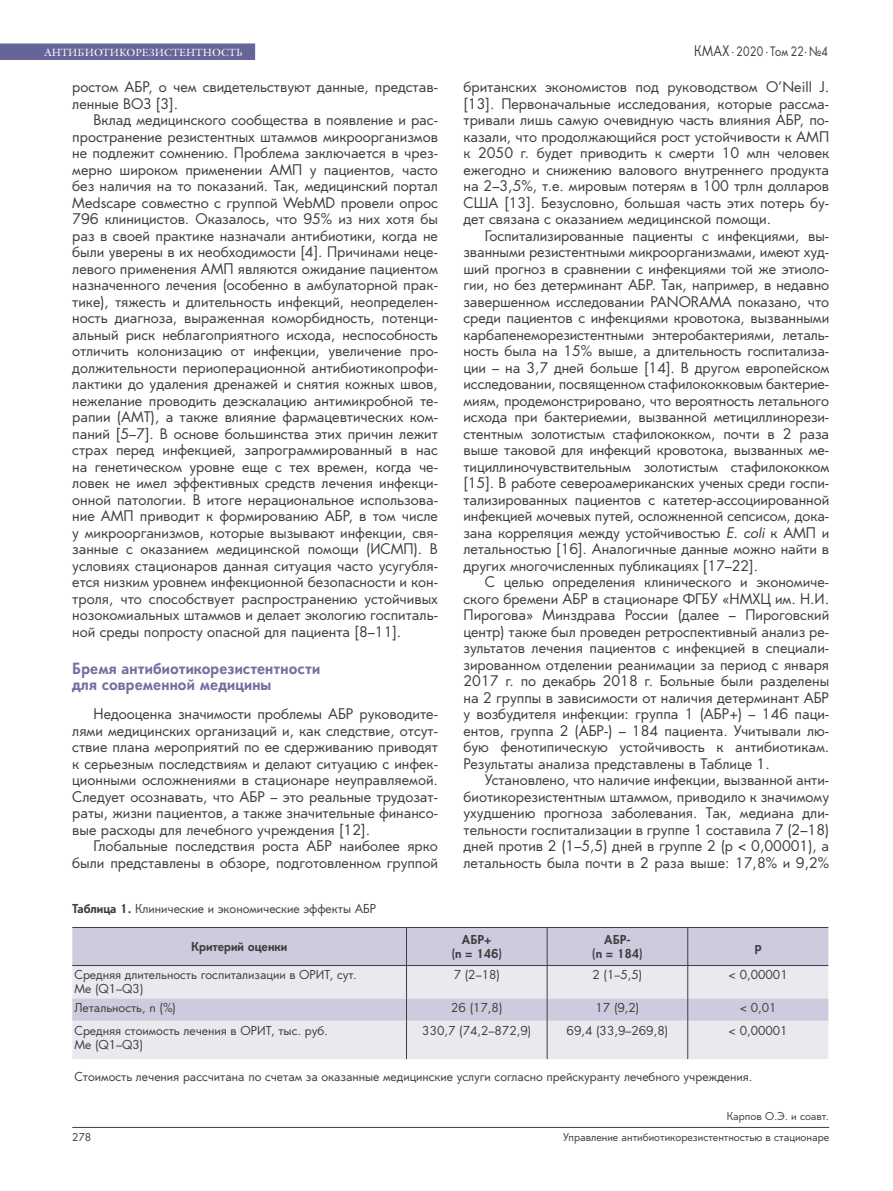
<style>
.page{position:relative;width:893px;height:1191px;background:#fff}
.page>*{position:absolute;margin:0;border:0;box-sizing:border-box;transform-origin:0 0}
.t1{font:700 15px/16.5px "Orenburg C";letter-spacing:.01em;color:#7270a0}
.t2{font:14.25px/16.5px "Orenburg C";color:#3e3e3f;text-align:justify}
.t3{font:12.75px "Orenburg C";letter-spacing:.015em;color:#3e3e3f;scale:.83 1}
.t4{font:12px/14.1px "Orenburg C";color:#3e3e3f}
.t5{font:700 12px/14.1px "Orenburg C";color:#3e3e3f;text-align:center}
.t6{font:10.5px "Orenburg C";color:#3e3e3f}
.t7{font:10.5px "AG Galleon C";letter-spacing:.01em;color:#fff}
.s1{font-size:14.1px}
.s2{font-style:italic}
.s3{font-weight:700}
</style>
<div class="page">
<hr style="left:72px;top:1127px;width:757px;height:1px;background:#3e3e3f">
<div style="left:0;top:43px;width:255px;height:17px;background:#656599"></div>
<div style="left:72px;top:928px;width:756px;height:37px;background:#cdccde"></div>
<svg style="left:72px;top:966px;width:756px;height:93px;background:#e2e1eb"></svg>
<hr style="left:72px;top:927px;width:334px;height:1px;background:#3e3e3f">
<hr style="left:406px;top:927px;width:141px;height:1px;background:#3e3e3f">
<hr style="left:547px;top:927px;width:141px;height:1px;background:#3e3e3f">
<hr style="left:688px;top:927px;width:140px;height:1px;background:#3e3e3f">
<hr style="left:72px;top:965px;width:334px;height:1px;background:#3e3e3f">
<hr style="left:406px;top:965px;width:141px;height:1px;background:#3e3e3f">
<hr style="left:547px;top:965px;width:141px;height:1px;background:#3e3e3f">
<hr style="left:688px;top:965px;width:140px;height:1px;background:#3e3e3f">
<hr style="left:406px;top:927px;width:1px;height:38px;background:#3e3e3f">
<hr style="left:547px;top:927px;width:1px;height:38px;background:#3e3e3f">
<hr style="left:687px;top:927px;width:1px;height:38px;background:#3e3e3f">
<hr style="left:406px;top:965px;width:1px;height:33px;background:#3e3e3f">
<hr style="left:547px;top:965px;width:1px;height:33px;background:#3e3e3f">
<hr style="left:687px;top:965px;width:1px;height:33px;background:#3e3e3f">
<svg style="left:406px;top:998px;width:1px;height:22px"></svg>
<svg style="left:547px;top:998px;width:1px;height:22px"></svg>
<svg style="left:687px;top:998px;width:1px;height:22px"></svg>
<hr style="left:406px;top:1020px;width:1px;height:39px;background:#3e3e3f">
<hr style="left:547px;top:1020px;width:1px;height:39px;background:#3e3e3f">
<hr style="left:687px;top:1020px;width:1px;height:39px;background:#3e3e3f">
<p class="t7" style="left:44px;top:46px;width:199px">АНТИБИОТИКОРЕЗИСТЕНТНОСТЬ</p>
<p class="t2" style="left:72px;top:79px;width:367px">ростом АБР, о чем свидетельствуют данные, представ&shy;ленные ВОЗ [3].</p>
<p class="t2" style="left:72px;top:112px;width:367px;text-indent:21px">Вклад медицинского сообщества в появление и рас&shy;пространение резистентных штаммов микроорганизмов не подлежит сомнению. Проблема заключается в чрез&shy;мерно широком применении АМП у пациентов, часто без наличия на то показаний. Так, медицинский портал Medscape совместно с группой WebMD провели опрос 796 клиницистов. Оказалось, что 95% из них хотя бы раз в своей практике назначали антибиотики, когда не были уверены в их необходимости [4]. Причинами неце&shy;левого применения АМП являются ожидание пациентом назначенного лечения (особенно в амбулаторной прак&shy;тике), тяжесть и длительность инфекций, неопределен&shy;ность диагноза, выраженная коморбидность, потенци&shy;альный риск неблагоприятного исхода, неспособность отличить колонизацию от инфекции, увеличение про&shy;должительности периоперационной антибиотикопрофи&shy;лактики до удаления дренажей и снятия кожных швов, нежелание проводить деэскалацию антимикробной те&shy;рапии (АМТ), а также влияние фармацевтических ком&shy;паний [5–7]. В основе большинства этих причин лежит страх перед инфекцией, запрограммированный в нас на генетическом уровне еще с тех времен, когда че&shy;ловек не имел эффективных средств лечения инфекци&shy;онной патологии. В итоге нерациональное использова&shy;ние АМП приводит к формированию АБР, в том числе у микроорганизмов, которые вызывают инфекции, свя&shy;занные с оказанием медицинской помощи (ИСМП). В условиях стационаров данная ситуация часто усугубля&shy;ется низким уровнем инфекционной безопасности и кон&shy;троля, что способствует распространению устойчивых нозокомиальных штаммов и делает экологию госпиталь&shy;ной среды попросту опасной для пациента [8–11].</p>
<p class="t1" style="left:72px;top:660px;width:249px">Бремя антибиотикорезистентности для современной медицины</p>
<p class="t2" style="left:72px;top:706px;width:367px;text-indent:21px">Недооценка значимости проблемы АБР руководите&shy;лями медицинских организаций и, как следствие, отсут&shy;ствие плана мероприятий по ее сдерживанию приводят к серьезным последствиям и делают ситуацию с инфек&shy;ционными осложнениями в стационаре неуправляемой.<br>Следует осознавать, что АБР – это реальные трудозат&shy;раты, жизни пациентов, а также значительные финансо&shy;вые расходы для лечебного учреждения [12].</p>
<p class="t2" style="left:72px;top:838px;width:367px;text-align:right">Глобальные последствия роста АБР наиболее ярко были представлены в обзоре, подготовленном группой</p>
<p class="t3" style="left:694px;top:44px;width:163px"><span class="s1">КМАХ</span> <sup>.</sup>2020 <sup>.</sup>Том 22<sup>.</sup>№4</p>
<p class="t2" style="left:463px;top:79px;width:367px">британских экономистов под руководством O’Neill J. [13]. Первоначальные исследования, которые рассма&shy;тривали лишь самую очевидную часть влияния АБР, по&shy;казали, что продолжающийся рост устойчивости к АМП к 2050 г. будет приводить к смерти 10 млн человек ежегодно и снижению валового внутреннего продукта на 2–3,5%, т.е. мировым потерям в 100 трлн долларов США [13]. Безусловно, большая часть этих потерь бу&shy;дет связана с оказанием медицинской помощи.</p>
<p class="t2" style="left:463px;top:227px;width:367px;text-indent:21px">Госпитализированные пациенты с инфекциями, вы&shy;званными резистентными микроорганизмами, имеют худ&shy;ший прогноз в сравнении с инфекциями той же этиоло&shy;гии, но без детерминант АБР. Так, например, в недавно завершенном исследовании PANORAMA показано, что среди пациентов с инфекциями кровотока, вызванными карбапенеморезистентными энтеробактериями, леталь&shy;ность была на 15% выше, а длительность госпитализа&shy;ции – на 3,7 дней больше [14]. В другом европейском исследовании, посвященном стафилококковым бактерие&shy;миям, продемонстрировано, что вероятность летального исхода при бактериемии, вызванной метициллинорези&shy;стентным золотистым стафилококком, почти в 2 раза выше таковой для инфекций кровотока, вызванных ме&shy;тициллиночувствительным золотистым стафилококком [15]. В работе североамериканских ученых среди госпи&shy;тализированных пациентов с катетер-ассоциированной инфекцией мочевых путей, осложненной сепсисом, дока&shy;зана корреляция между устойчивостью <span class="s2">E. coli</span> к АМП и летальностью [16]. Аналогичные данные можно найти в других многочисленных публикациях [17–22].</p>
<p class="t2" style="left:463px;top:574px;width:367px;text-indent:21px">С целью определения клинического и экономиче&shy;ского бремени АБР в стационаре ФГБУ «НМХЦ им. Н.И.<br>Пирогова» Минздрава России (далее – Пироговский центр) также был проведен ретроспективный анализ ре&shy;зультатов лечения пациентов с инфекцией в специали&shy;зированном отделении реанимации за период с января 2017 г. по декабрь 2018 г. Больные были разделены на 2 группы в зависимости от наличия детерминант АБР у возбудителя инфекции: группа 1 (АБР+) – 146 паци&shy;ентов, группа 2 (АБР-) – 184 пациента. Учитывали лю&shy;бую фенотипическую устойчивость к антибиотикам.<br>Результаты анализа представлены в Таблице 1.</p>
<p class="t2" style="left:463px;top:772px;width:367px;text-indent:21px">Установлено, что наличие инфекции, вызванной анти&shy;биотикорезистентным штаммом, приводило к значимому ухудшению прогноза заболевания. Так, медиана дли&shy;тельности госпитализации в группе 1 составила 7 (2–18) дней против 2 (1–5,5) дней в группе 2 (р &lt; 0,00001), а летальность была почти в 2 раза выше: 17,8% и 9,2%</p>
<p class="t4" style="left:72px;top:901px;width:305px"><span class="s3">Таблица 1.</span> Клинические и экономические эффекты АБР</p>
<p class="t5" style="left:191px;top:939px;width:98px">Критерий оценки</p>
<p class="t5" style="left:452px;top:932px;width:52px">АБР+<br>(n = 146)</p>
<p class="t5" style="left:592px;top:932px;width:52px">АБР-<br>(n = 184)</p>
<p class="t5" style="left:755px;top:939px;width:8px">р</p>
<p class="t4" style="left:74px;top:968px;width:284px">Средняя длительность госпитализации в ОРИТ, сут.<br>Me (Q1–Q3)</p>
<p class="t4" style="left:454px;top:968px;width:48px">7 (2–18)</p>
<p class="t4" style="left:592px;top:968px;width:51px">2 (1–5,5)</p>
<p class="t4" style="left:729px;top:968px;width:61px">&lt; 0,00001</p>
<p class="t4" style="left:74px;top:1000px;width:103px">Летальность, n (%)</p>
<p class="t4" style="left:451px;top:1000px;width:53px">26 (17,8)</p>
<p class="t4" style="left:595px;top:1000px;width:45px">17 (9,2)</p>
<p class="t4" style="left:740px;top:1000px;width:38px">&lt; 0,01</p>
<p class="t4" style="left:74px;top:1023px;width:255px">Средняя стоимость лечения в ОРИТ, тыс. руб.<br>Me (Q1–Q3)</p>
<p class="t4" style="left:422px;top:1023px;width:110px">330,7 (74,2–872,9)</p>
<p class="t4" style="left:567px;top:1023px;width:103px">69,4 (33,9–269,8)</p>
<p class="t4" style="left:729px;top:1023px;width:61px">&lt; 0,00001</p>
<p class="t4" style="left:74px;top:1070px;width:680px">Стоимость лечения рассчитана по счетам за оказанные медицинские услуги согласно прейскуранту лечебного учреждения.</p>
<p class="t6" style="left:72px;top:1131px;width:20px">278</p>
<p class="t6" style="left:727px;top:1110px;width:104px">Карпов О.Э. и соавт.</p>
<p class="t6" style="left:563px;top:1131px;width:267px">Управление антибиотикорезистентностью в стационаре</p>
</div>
